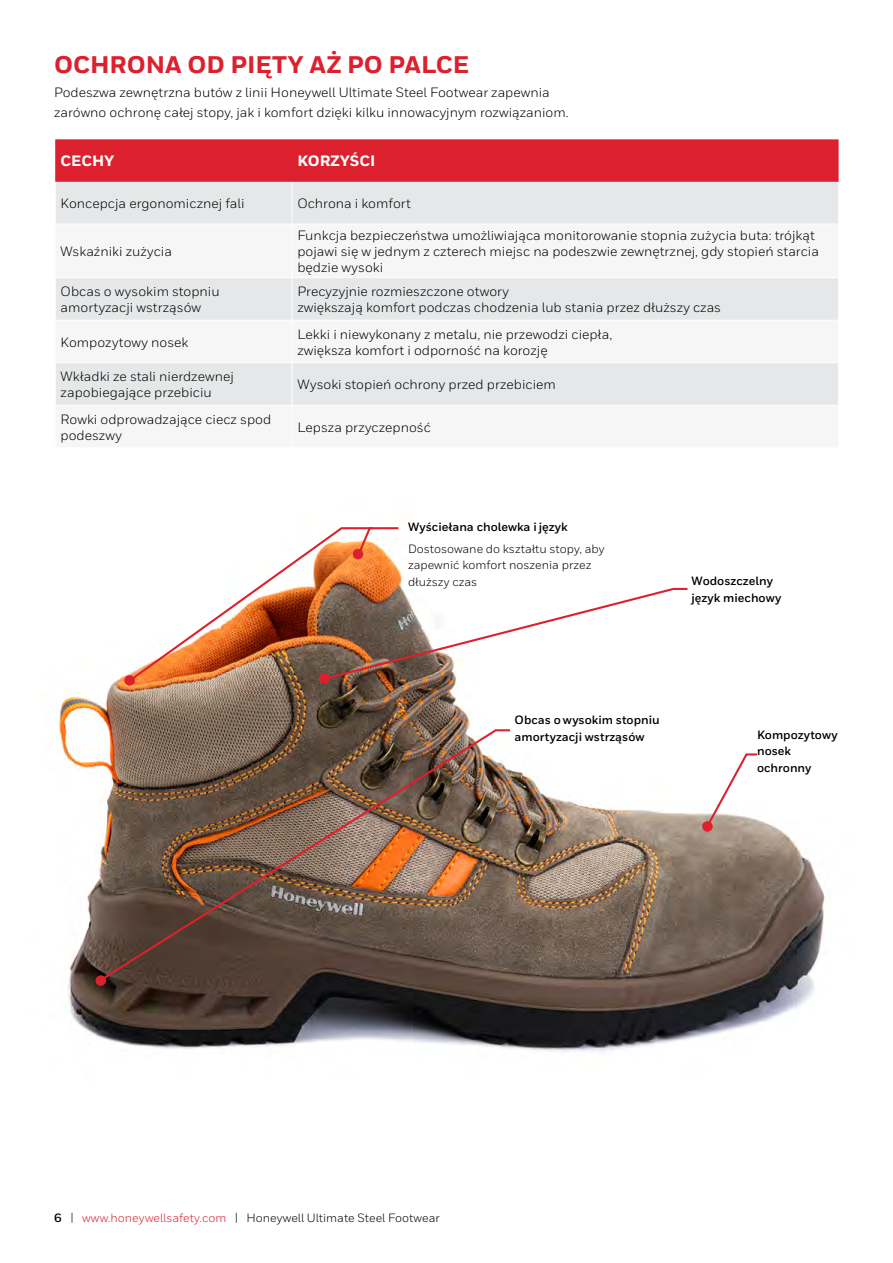
<style>
.page{position:relative;width:893px;height:1263px;background:#fff}
.page>*{position:absolute;margin:0;border:0;box-sizing:border-box;transform-origin:0 0}
.t1{font:800 24px "Honeywell Sans";color:#dc202e}
.t2{font:800 15px "Honeywell Sans";color:#fff}
.t3{font:13.5px/16.2px "Honeywell Sans";color:#000}
.t4{font:12px/16.5px "Honeywell Sans";color:#000}
.t5{font:700 12px/16.5px "Honeywell Sans";color:#000}
.s1{font-weight:700}
.s2{color:#dc202e}
</style>
<div class="page">
<img style="left:58px;top:675px;width:769px;height:378px">
<svg style="left:702px;top:821px;width:11px;height:11px"></svg>
<img style="left:98px;top:728px;width:414px;height:255px">
<svg style="left:704px;top:752px;width:55px;height:78px"></svg>
<div style="left:95px;top:975px;width:11px;height:11px;background:#dc202e;border-radius:50%"></div>
<svg style="left:124px;top:675px;width:11px;height:11px"></svg>
<svg style="left:126px;top:527px;width:563px;height:157px"></svg>
<svg style="left:55px;top:139px;width:784px;height:85px;background:#e1848b"></svg>
<svg style="left:56px;top:278px;width:782px;height:127px;fill:#e6e7e8"></svg>
<hr style="left:55px;top:182px;width:1px;height:42px;background:#fff">
<hr style="left:292px;top:182px;width:1px;height:42px;background:#fff">
<hr style="left:838px;top:182px;width:1px;height:42px;background:#fff">
<hr style="left:292px;top:278px;width:1px;height:42px;background:#fff">
<hr style="left:55px;top:320px;width:237px;height:1px;background:#fff">
<hr style="left:292px;top:320px;width:547px;height:1px;background:#fff">
<hr style="left:292px;top:321px;width:1px;height:41px;background:#fff">
<hr style="left:55px;top:362px;width:237px;height:1px;background:#fff">
<hr style="left:292px;top:362px;width:547px;height:1px;background:#fff">
<hr style="left:292px;top:363px;width:1px;height:42px;background:#fff">
<h1 class="t1" style="left:54px;top:50px;width:417px">OCHRONA OD PIĘTY AŻ PO PALCE</h1>
<p class="t3" style="left:54px;top:83px;width:516px;line-height:19.5px">Podeszwa zewnętrzna butów z linii Honeywell Ultimate Steel Footwear zapewnia zarówno ochronę całej stopy, jak i komfort dzięki kilku innowacyjnym rozwiązaniom.</p>
<p class="t2" style="left:61px;top:152px;width:55px">CECHY</p>
<p class="t2" style="left:297px;top:152px;width:80px">KORZYŚCI</p>
<p class="t3" style="left:61px;top:195px;width:185px">Koncepcja ergonomicznej fali</p>
<p class="t3" style="left:297px;top:195px;width:115px">Ochrona i komfort</p>
<p class="t3" style="left:61px;top:243px;width:113px">Wskaźniki zużycia</p>
<p class="t3" style="left:297px;top:227px;width:523px">Funkcja bezpieczeństwa umożliwiająca monitorowanie stopnia zużycia buta: trójkąt pojawi się w jednym z czterech miejsc na podeszwie zewnętrznej, gdy stopień starcia będzie wysoki</p>
<p class="t3" style="left:61px;top:283px;width:161px">Obcas o wysokim stopniu amortyzacji wstrząsów</p>
<p class="t3" style="left:297px;top:283px;width:425px">Precyzyjnie rozmieszczone otwory<br>zwiększają komfort podczas chodzenia lub stania przez dłuższy czas</p>
<p class="t3" style="left:61px;top:334px;width:129px">Kompozytowy nosek</p>
<p class="t3" style="left:297px;top:326px;width:316px">Lekki i niewykonany z metalu, nie przewodzi ciepła, zwiększa komfort i odporność na korozję</p>
<p class="t3" style="left:61px;top:368px;width:175px">Wkładki ze stali nierdzewnej zapobiegające przebiciu</p>
<p class="t3" style="left:297px;top:376px;width:260px">Wysoki stopień ochrony przed przebiciem</p>
<p class="t3" style="left:61px;top:411px;width:212px">Rowki odprowadzające ciecz spod podeszwy</p>
<p class="t3" style="left:297px;top:419px;width:135px">Lepsza przyczepność</p>
<p class="t5" style="left:408px;top:519px;width:161px">Wyściełana cholewka i język</p>
<p class="t4" style="left:408px;top:540px;width:198px">Dostosowane do kształtu stopy, aby zapewnić komfort noszenia przez dłuższy czas</p>
<p class="t5" style="left:692px;top:573px;width:91px">Wodoszczelny język miechowy</p>
<p class="t5" style="left:515px;top:712px;width:147px">Obcas o wysokim stopniu amortyzacji wstrząsów</p>
<p class="t5" style="left:757px;top:726px;width:82px">Kompozytowy nosek ochronny</p>
<p class="t4" style="left:54px;top:1210px;width:387px"><span class="s1">6</span> | <span class="s2">www.honeywellsafety.com</span> | Honeywell Ultimate Steel Footwear</p>
</div>
